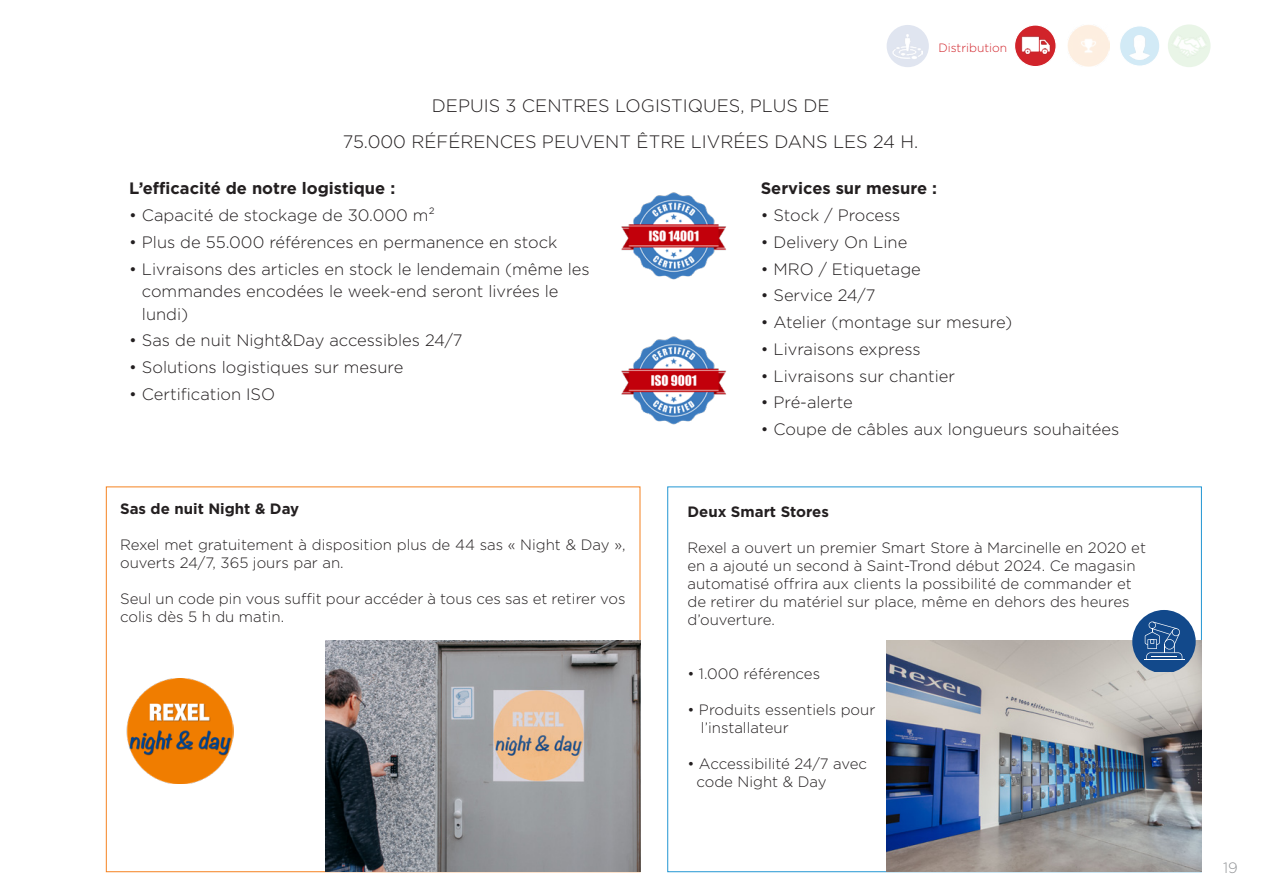
<style>
.page{position:relative;width:1263px;height:893px;background:#fff}
.page>*{position:absolute;margin:0;border:0;box-sizing:border-box;transform-origin:0 0}
.t1{font:300 18px/36px "Gotham";color:#231f20;text-align:center}
.t2{font:300 16.5px/22.5px "Gotham";color:#231f20}
.t3{font:700 16.5px "Gotham";color:#231f20}
.t4{font:300 15px/18px "Gotham";color:#231f20}
.t5{font:700 15px "Gotham";color:#231f20}
.t6{font:300 15px "Gotham";color:#939598}
.t7{font:300 12px "Gotham";color:#d1232a}
</style>
<div class="page">
<hr style="left:0;top:657px;width:1px;height:236px;background:#d1232a">
<svg style="left:1014px;top:25px;width:42px;height:42px"></svg>
<div style="left:1014px;top:24px;width:43px;height:43px;border:1px solid #fff;border-radius:50%"></div>
<img style="left:1020px;top:35px;width:30px;height:20px">
<svg style="left:1067px;top:24px;width:144px;height:43px"></svg>
<svg style="left:886px;top:25px;width:43px;height:42px;fill:#e0e5f0"></svg>
<img style="left:621px;top:336px;width:105px;height:89px">
<img style="left:621px;top:192px;width:106px;height:88px">
<img style="left:126px;top:678px;width:107px;height:106px">
<img style="left:887px;top:641px;width:314px;height:231px">
<svg style="left:1132px;top:610px;width:64px;height:62px;background:#4e75a5"></svg>
<img style="left:326px;top:641px;width:314px;height:231px">
<p class="t1" style="left:343px;top:87px;width:577px">DEPUIS 3 CENTRES LOGISTIQUES, PLUS DE<br>75.000 RÉFÉRENCES PEUVENT ÊTRE LIVRÉES DANS LES 24 H.</p>
<p class="t7" style="left:938px;top:40px;width:70px">Distribution</p>
<p class="t3" style="left:129px;top:177px;width:268px">L’efficacité de notre logistique :</p>
<p class="t2" style="left:129px;top:203px;width:307px">• Capacité de stockage de 30.000 m²</p>
<p class="t2" style="left:129px;top:230px;width:430px">• Plus de 55.000 références en permanence en stock</p>
<p class="t2" style="left:142px;top:257px;width:449px;text-indent:-13px">• Livraisons des articles en stock le lendemain (même les commandes encodées le week-end seront livrées le lundi)</p>
<p class="t2" style="left:129px;top:329px;width:335px">• Sas de nuit Night&amp;Day accessibles 24/7</p>
<p class="t2" style="left:129px;top:355px;width:276px">• Solutions logistiques sur mesure</p>
<p class="t2" style="left:129px;top:382px;width:148px">• Certification ISO</p>
<p class="t5" style="left:120px;top:498px;width:181px">Sas de nuit Night &amp; Day</p>
<p class="t4" style="left:120px;top:535px;width:507px">Rexel met gratuitement à disposition plus de 44 sas « Night &amp; Day », ouverts 24/7, 365 jours par an.</p>
<p class="t4" style="left:120px;top:589px;width:507px">Seul un code pin vous suffit pour accéder à tous ces sas et retirer vos colis dès 5 h du matin.</p>
<p class="t3" style="left:761px;top:177px;width:178px">Services sur mesure :</p>
<p class="t2" style="left:761px;top:203px;width:141px">• Stock / Process</p>
<p class="t2" style="left:761px;top:230px;width:148px">• Delivery On Line</p>
<p class="t2" style="left:761px;top:257px;width:162px">• MRO / Etiquetage</p>
<p class="t2" style="left:761px;top:284px;width:116px">• Service 24/7</p>
<p class="t2" style="left:761px;top:310px;width:253px">• Atelier (montage sur mesure)</p>
<p class="t2" style="left:761px;top:337px;width:161px">• Livraisons express</p>
<p class="t2" style="left:761px;top:364px;width:196px">• Livraisons sur chantier</p>
<p class="t2" style="left:761px;top:391px;width:94px">• Pré-alerte</p>
<p class="t2" style="left:761px;top:418px;width:360px">• Coupe de câbles aux longueurs souhaitées</p>
<p class="t5" style="left:687px;top:502px;width:143px">Deux Smart Stores</p>
<p class="t4" style="left:687px;top:538px;width:460px">Rexel a ouvert un premier Smart Store à Marcinelle en 2020 et en a ajouté un second à Saint-Trond début 2024. Ce magasin automatisé offrira aux clients la possibilité de commander et de retirer du matériel sur place, même en dehors des heures d’ouverture.</p>
<p class="t4" style="left:687px;top:664px;width:134px">• 1.000 références</p>
<p class="t4" style="left:701px;top:700px;width:176px;text-indent:-14px">• Produits essentiels pour l’installateur</p>
<p class="t4" style="left:696px;top:754px;width:172px;text-indent:-9px">• Accessibilité 24/7 avec code Night &amp; Day</p>
<p class="t6" style="left:1223px;top:858px;width:16px">19</p>
</div>
